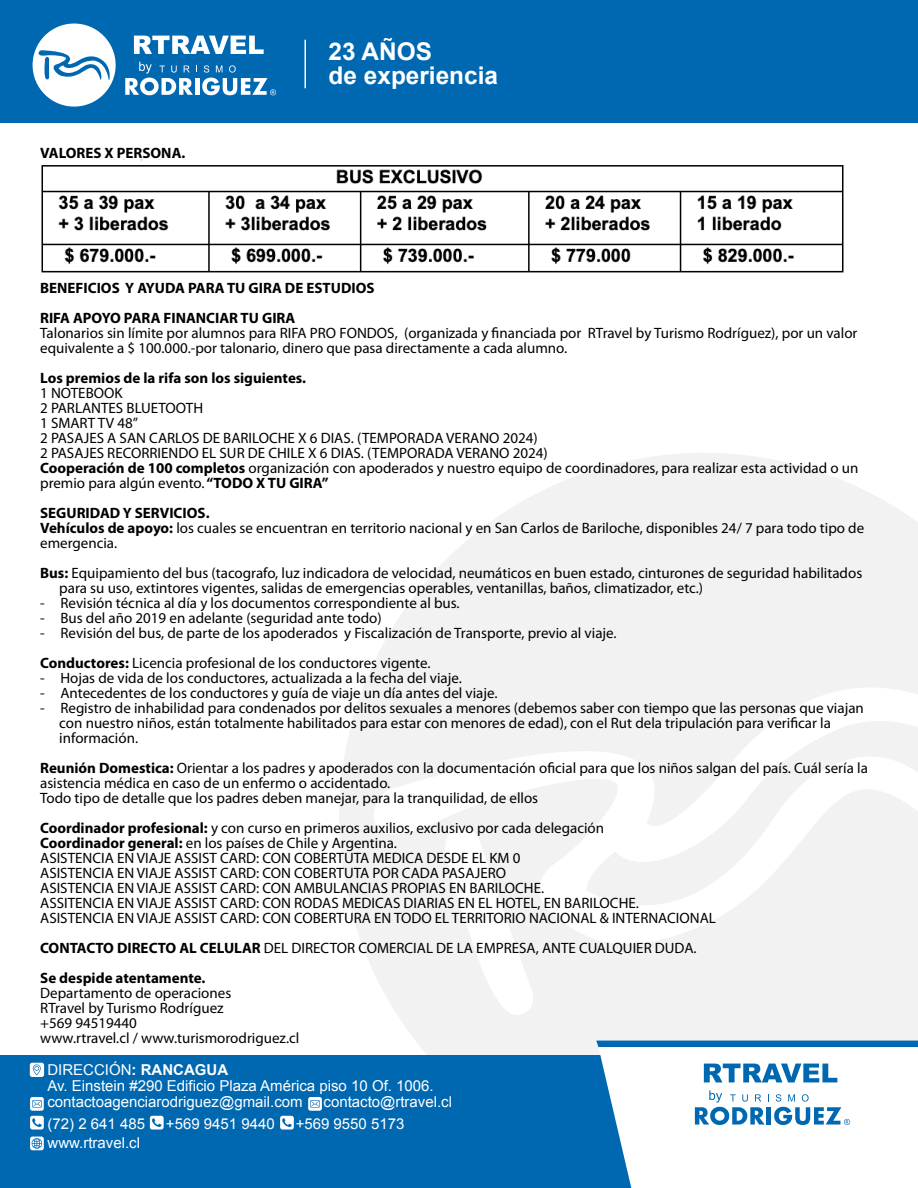
<style>
.page{position:relative;width:918px;height:1188px;background:#fff}
.page>*{position:absolute;margin:0;border:0;box-sizing:border-box;transform-origin:0 0}
.t1{font:700 24.45px/24.8px "Arial";color:#fff}
.t2{font:15px/15px "Myriad Pro";color:#000}
.t3{font:15px/16px "Arial";color:#fff}
.t4{font:700 15px/30px "Myriad Pro";color:#000}
.s1{font-weight:700}
</style>
<div class="page">
<svg style="left:322px;top:453px;width:596px;height:603px;fill:#f2f2f2"></svg>
<div style="left:0;top:0;width:918px;height:123px;background:#0068b1"></div>
<div style="left:0;top:1056px;width:918px;height:132px;background:#0068b1"></div>
<div style="left:596px;top:1041px;width:322px;height:6px;background:#0068b1"></div>
<svg style="left:598px;top:1047px;width:320px;height:141px;background:#eef5f9"></svg>
<hr style="left:304px;top:40px;width:2px;height:48px;background:#fff">
<svg style="left:30px;top:1137px;width:14px;height:13px"></svg>
<svg style="left:150px;top:1116px;width:14px;height:14px"></svg>
<svg style="left:280px;top:1116px;width:14px;height:14px"></svg>
<svg style="left:30px;top:1063px;width:14px;height:14px"></svg>
<svg style="left:30px;top:1097px;width:14px;height:33px"></svg>
<svg style="left:308px;top:1097px;width:14px;height:14px"></svg>
<svg style="left:704px;top:1064px;width:133px;height:18px"></svg>
<svg style="left:695px;top:1091px;width:155px;height:34px"></svg>
<svg style="left:33px;top:24px;width:83px;height:83px"></svg>
<svg style="left:134px;top:36px;width:130px;height:18px"></svg>
<svg style="left:125px;top:62px;width:151px;height:33px"></svg>
<img style="left:41px;top:159px;width:803px;height:114px">
<p class="t4" style="left:40px;top:138px;width:147px">VALORES X PERSONA.</p>
<h1 class="t1" style="left:329px;top:40px;width:171px">23 AÑOS<br>de experiencia</h1>
<p class="t4" style="left:40px;top:273px;width:336px">BENEFICIOS Y AYUDA PARA TU GIRA DE ESTUDIOS<br>RIFA APOYO PARA FINANCIAR TU GIRA</p>
<p class="t2" style="left:40px;top:326px;width:819px">Talonarios sin límite por alumnos para RIFA PRO FONDOS, (organizada y financiada por RTravel by Turismo Rodríguez), por un valor equivalente a $ 100.000.-por talonario, dinero que pasa directamente a cada alumno.</p>
<p class="t4" style="left:40px;top:363px;width:268px">Los premios de la rifa son los siguientes.</p>
<p class="t2" style="left:40px;top:386px;width:820px">1 NOTEBOOK<br>2 PARLANTES BLUETOOTH<br>1 SMART TV 48”<br>2 PASAJES A SAN CARLOS DE BARILOCHE X 6 DIAS. (TEMPORADA VERANO 2024)<br>2 PASAJES RECORRIENDO EL SUR DE CHILE X 6 DIAS. (TEMPORADA VERANO 2024)<br><span class="s1">Cooperación de 100 completos</span> organización con apoderados y nuestro equipo de coordinadores, para realizar esta actividad o un premio para algún evento. <span class="s1">“TODO X TU GIRA”</span></p>
<p class="t2" style="left:40px;top:506px;width:826px"><span class="s1">SEGURIDAD Y SERVICIOS.<br>Vehículos de apoyo:</span> los cuales se encuentran en territorio nacional y en San Carlos de Bariloche, disponibles 24/ 7 para todo tipo de emergencia.</p>
<p class="t2" style="left:59px;top:566px;width:804px;text-indent:-19px"><span class="s1">Bus:</span> Equipamiento del bus (tacografo, luz indicadora de velocidad, neumáticos en buen estado, cinturones de seguridad habilitados para su uso, extintores vigentes, salidas de emergencias operables, ventanillas, baños, climatizador, etc.)</p>
<p class="t2" style="left:40px;top:596px;width:421px">- Revisión técnica al día y los documentos correspondiente al bus.</p>
<p class="t2" style="left:40px;top:611px;width:343px">- Bus del año 2019 en adelante (seguridad ante todo)</p>
<p class="t2" style="left:40px;top:618px;width:578px;line-height:30px">- Revisión del bus, de parte de los apoderados y Fiscalización de Transporte, previo al viaje.<br><span class="s1">Conductores:</span> Licencia profesional de los conductores vigente.</p>
<p class="t2" style="left:40px;top:671px;width:423px">- Hojas de vida de los conductores, actualizada a la fecha del viaje.</p>
<p class="t2" style="left:40px;top:686px;width:459px">- Antecedentes de los conductores y guía de viaje un día antes del viaje.</p>
<p class="t2" style="left:59px;top:701px;width:806px;text-indent:-19px">- Registro de inhabilidad para condenados por delitos sexuales a menores (debemos saber con tiempo que las personas que viajan con nuestro niños, están totalmente habilitados para estar con menores de edad), con el Rut dela tripulación para verificar la información.</p>
<p class="t2" style="left:40px;top:761px;width:829px"><span class="s1">Reunión Domestica:</span> Orientar a los padres y apoderados con la documentación oficial para que los niños salgan del país. Cuál sería la asistencia médica en caso de un enfermo o accidentado.<br>Todo tipo de detalle que los padres deben manejar, para la tranquilidad, de ellos</p>
<p class="t2" style="left:40px;top:821px;width:677px"><span class="s1">Coordinador profesional:</span> y con curso en primeros auxilios, exclusivo por cada delegación<br><span class="s1">Coordinador general:</span> en los países de Chile y Argentina.<br>ASISTENCIA EN VIAJE ASSIST CARD: CON COBERTUTA MEDICA DESDE EL KM 0<br>ASISTENCIA EN VIAJE ASSIST CARD: CON COBERTUTA POR CADA PASAJERO<br>ASISTENCIA EN VIAJE ASSIST CARD: CON AMBULANCIAS PROPIAS EN BARILOCHE.<br>ASSITENCIA EN VIAJE ASSIST CARD: CON RODAS MEDICAS DIARIAS EN EL HOTEL, EN BARILOCHE.<br>ASISTENCIA EN VIAJE ASSIST CARD: CON COBERTURA EN TODO EL TERRITORIO NACIONAL &amp; INTERNACIONAL</p>
<p class="t2" style="left:40px;top:933px;width:658px;line-height:30px"><span class="s1">CONTACTO DIRECTO AL CELULAR</span> DEL DIRECTOR COMERCIAL DE LA EMPRESA, ANTE CUALQUIER DUDA.<br><span class="s1">Se despide atentamente.</span></p>
<p class="t2" style="left:40px;top:986px;width:261px">Departamento de operaciones<br>RTravel by Turismo Rodríguez<br>+569 94519440<br>www.rtravel.cl / www.turismorodriguez.cl</p>
<p class="t3" style="left:47px;top:1062px;width:388px">DIRECCIÓN<span class="s1">: RANCAGUA<br></span>Av. Einstein #290 Edificio Plaza América piso 10 Of. 1006. contactoagenciarodriguez@gmail.com</p>
<p class="t3" style="left:324px;top:1094px;width:130px">contacto@rtravel.cl</p>
<p class="t3" style="left:48px;top:1115px;width:99px">(72) 2 641 485</p>
<p class="t3" style="left:166px;top:1115px;width:110px">+569 9451 9440</p>
<p class="t3" style="left:296px;top:1115px;width:110px">+569 9550 5173</p>
<p class="t3" style="left:48px;top:1135px;width:94px">www.rtravel.cl</p>
</div>
